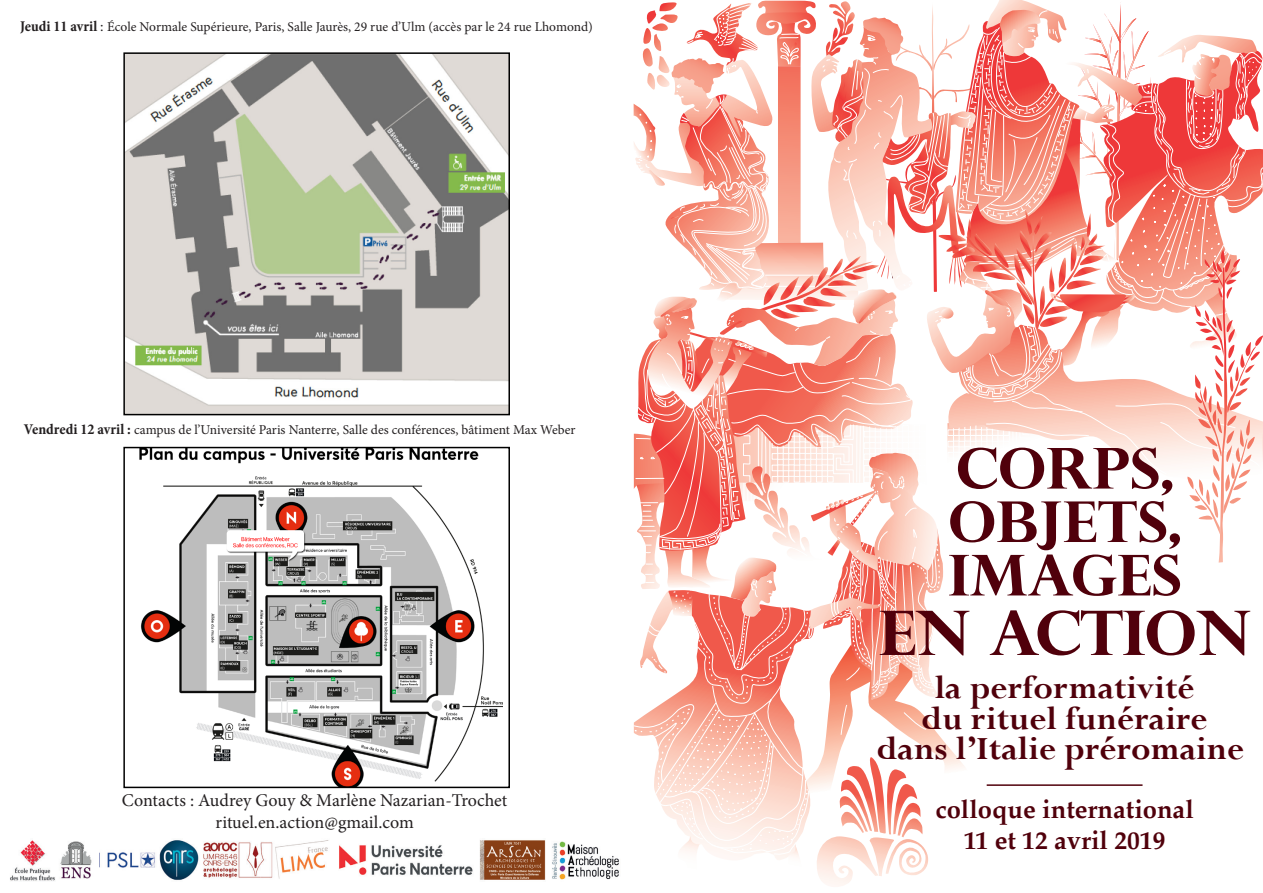
<style>
.page{position:relative;width:1263px;height:893px;background:#fff}
.page>*{position:absolute;margin:0;border:0;box-sizing:border-box;transform-origin:0 0}
.t1{font:700 61.5px "Perpetua Titling";letter-spacing:-.02em;color:#50000b;scale:1.04 1}
.t2{font:700 56.4px/53.4px "Perpetua Titling";color:#50000b;scale:1.04 1}
.t3{font:700 36.15px/30.9px "Perpetua";color:#50000b;text-align:center}
.t4{font:700 25.5px/30.6px "Palatino";color:#50000b;text-align:center}
.t5{font:18px "Minion Pro";color:#231f20}
.t6{font:13.5px "Minion Pro";color:#231f20}
.s1{font-weight:700;font-stretch:condensed;font-size:15px}
.s2{font-size:15px}
</style>
<div class="page">
<svg style="left:633px;top:0;width:630px;height:886px"></svg>
<img style="left:139px;top:450px;width:364px;height:335px">
<div style="left:123px;top:447px;width:387px;height:341px;border:2px solid #000"></div>
<img style="left:126px;top:55px;width:381px;height:357px">
<div style="left:123px;top:52px;width:387px;height:363px;border:2px solid #000"></div>
<img style="left:10px;top:840px;width:609px;height:41px">
<p class="t6" style="left:20px;top:18px;width:574px"><span class="s1">Jeudi 11 avril</span> <span class="s2">:</span> École Normale Supérieure, Paris, Salle Jaurès, 29 rue d’Ulm (accès par le 24 rue Lhomond)</p>
<p class="t6" style="left:24px;top:421px;width:553px"><span class="s1">Vendredi 12 avril :</span> campus de l’Université Paris Nanterre, Salle des conférences, bâtiment Max Weber</p>
<p class="t5" style="left:122px;top:788px;width:387px">Contacts : Audrey Gouy &amp; Marlène Nazarian-Trochet</p>
<p class="t5" style="left:216px;top:810px;width:200px">rituel.en.action@gmail.com</p>
<p class="t2" style="left:948px;top:440px;width:226px">CORPS,<br>OBJETS,<br>IMAGES</p>
<p class="t1" style="left:879px;top:595px;width:359px">EN ACTION</p>
<p class="t3" style="left:877px;top:671px;width:369px">la performativité<br>du rituel funéraire<br>dans l’Italie préromaine</p>
<p class="t4" style="left:935px;top:794px;width:260px">colloque international<br>11 et 12 avril 2019</p>
</div>
